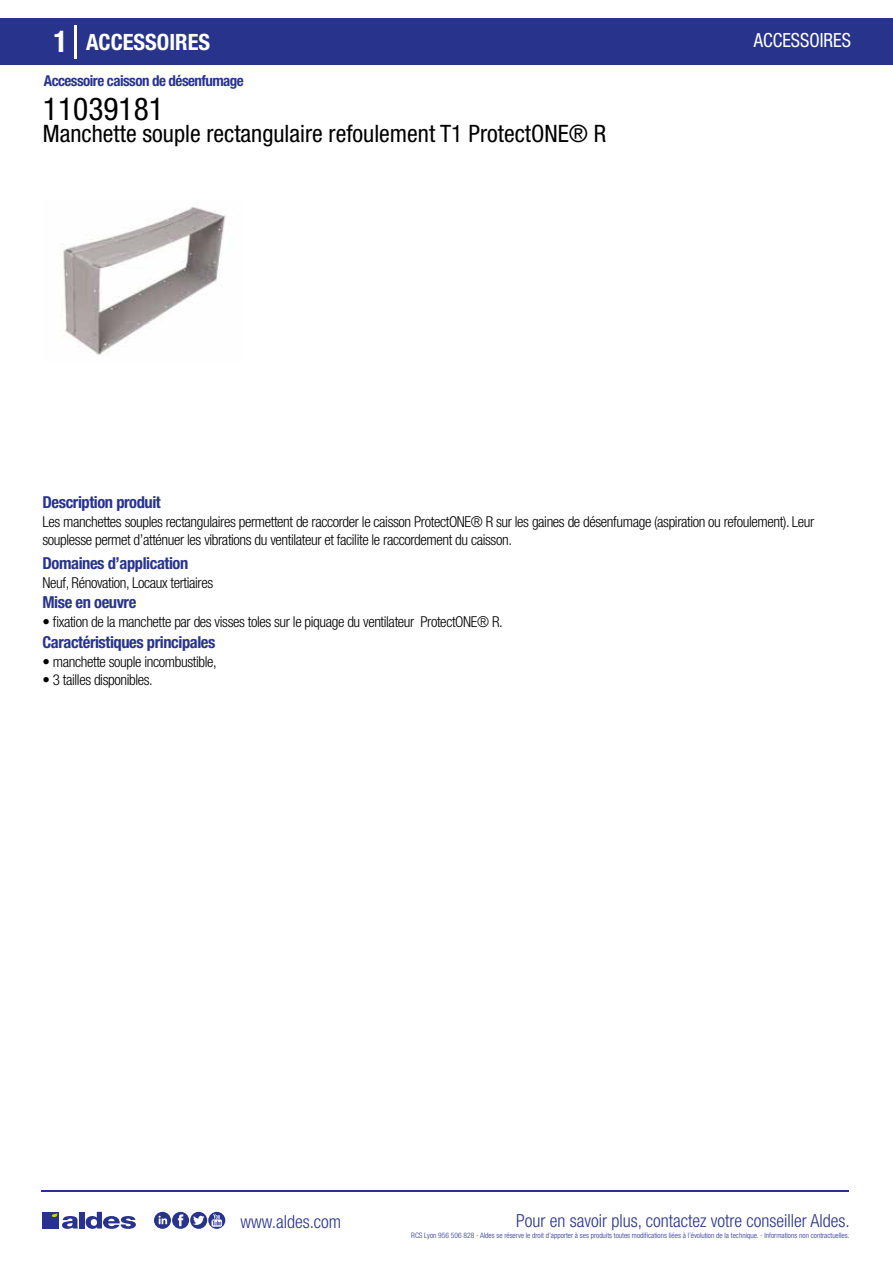
<style>
.page{position:relative;width:893px;height:1263px;background:#fff}
.page>*{position:absolute;margin:0;border:0;box-sizing:border-box;transform-origin:0 0}
.t1{font:condensed 31.5px "Helvetica Neue LT Std";color:#000}
.t2{font:condensed 24px "Helvetica Neue LT Std";color:#000}
.t3{font:700 condensed 22.5px "Helvetica Neue LT Std";color:#fff}
.t4{font:condensed 19.5px "Helvetica Neue LT Std";color:#fff;scale:.95 1}
.t5{font:300 condensed 18px "Helvetica Neue";color:#28348b}
.t6{font:700 condensed 16.5px "Helvetica Neue LT Std";letter-spacing:-.025em;color:#28348b}
.t7{font:300 condensed 15px/18px "Helvetica Neue LT Std";letter-spacing:-.025em;color:#000}
.t8{font:700 condensed 15px "Helvetica Neue LT Std";letter-spacing:-.035em;color:#28348b}
.t9{font:300 condensed 7.5px "Helvetica Neue";color:#28348b}
.s1{font-size:30px}
</style>
<div class="page">
<div style="left:0;top:18px;width:893px;height:46px;background:#28348b"></div>
<hr style="left:74px;top:25px;width:2px;height:33px;background:#fff">
<img style="left:61px;top:200px;width:166px;height:155px">
<hr style="left:41px;top:1190px;width:808px;height:1px;background:#28348b">
<svg style="left:154px;top:1212px;width:71px;height:17px"></svg>
<div style="left:42px;top:1212px;width:17px;height:16px;background:#28348b"></div>
<div style="left:79px;top:1212px;width:5px;height:16px;background:#28348b"></div>
<svg style="left:86px;top:1212px;width:50px;height:17px"></svg>
<svg style="left:52px;top:1213px;width:26px;height:16px"></svg>
<h3 class="t3" style="left:54px;top:28px;width:158px"><span class="s1">1</span> ACCESSOIRES</h3>
<h3 class="t4" style="left:754px;top:29px;width:104px">ACCESSOIRES</h3>
<p class="t8" style="left:44px;top:71px;width:201px">Accessoire caisson de désenfumage</p>
<h1 class="t1" style="left:43px;top:91px;width:122px">11039181</h1>
<h2 class="t2" style="left:43px;top:120px;width:565px">Manchette souple rectangulaire refoulement T1 ProtectONE® R</h2>
<p class="t6" style="left:43px;top:492px;width:120px">Description produit</p>
<p class="t7" style="left:43px;top:513px;width:773px">Les manchettes souples rectangulaires permettent de raccorder le caisson ProtectONE® R sur les gaines de désenfumage (aspiration ou refoulement). Leur souplesse permet d’atténuer les vibrations du ventilateur et facilite le raccordement du caisson.</p>
<p class="t7" style="left:43px;top:573px;width:172px">Neuf, Rénovation, Locaux tertiaires</p>
<p class="t7" style="left:43px;top:613px;width:462px">• fixation de la manchette par des visses toles sur le piquage du ventilateur ProtectONE® R.</p>
<p class="t6" style="left:43px;top:553px;width:147px">Domaines d’application</p>
<p class="t6" style="left:43px;top:592px;width:95px">Mise en oeuvre</p>
<p class="t6" style="left:43px;top:632px;width:174px">Caractéristiques principales</p>
<p class="t7" style="left:43px;top:652px;width:176px">• manchette souple incombustible,</p>
<p class="t7" style="left:43px;top:670px;width:112px">• 3 tailles disponibles.</p>
<p class="t5" style="left:240px;top:1211px;width:102px">www.aldes.com</p>
<p class="t5" style="left:516px;top:1211px;width:335px">Pour en savoir plus, contactez votre conseiller Aldes.</p>
<p class="t9" style="left:411px;top:1230px;width:440px">RCS Lyon 956 506 828 - Aldes se réserve le droit d’apporter à ses produits toutes modifications liées à l’évolution de la technique. - Informations non contractuelles.</p>
</div>
